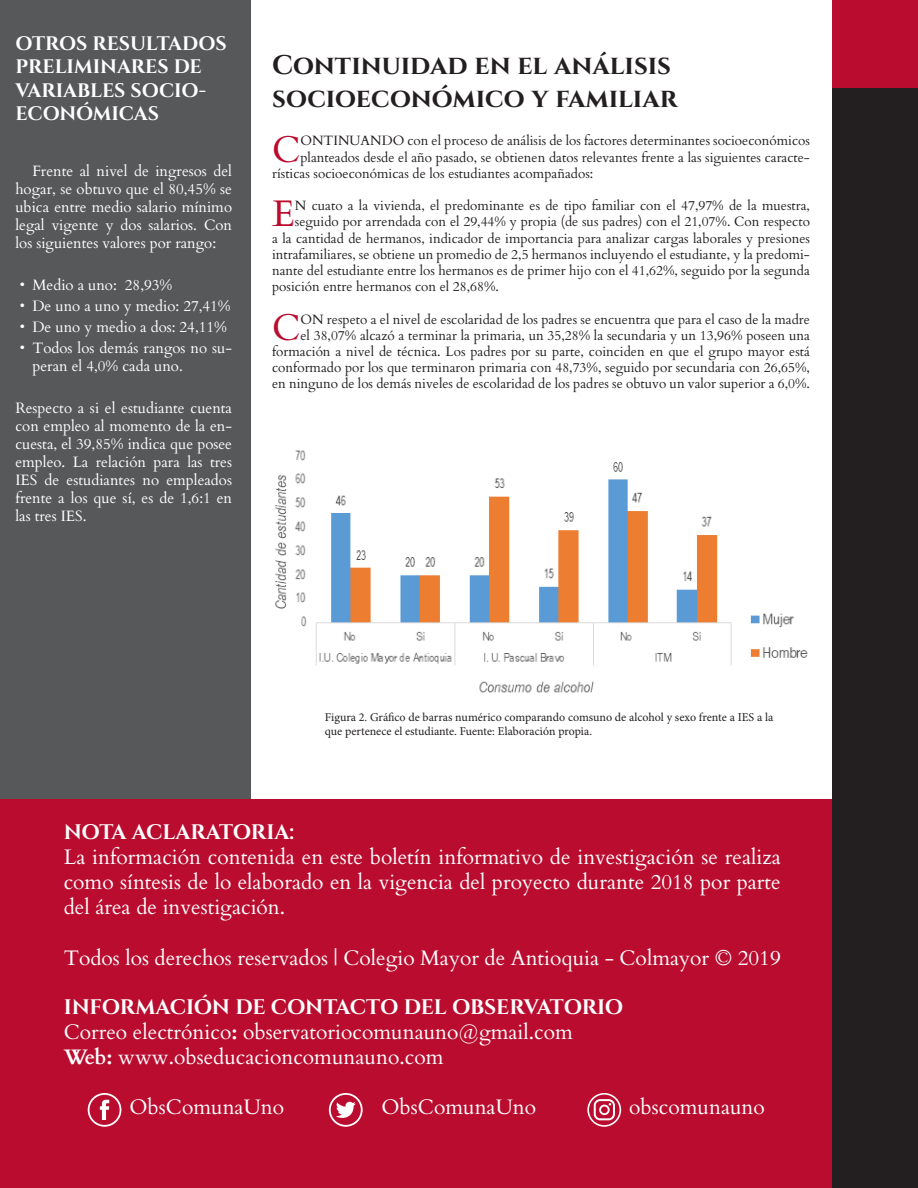
<style>
.page{position:relative;width:918px;height:1188px;background:#231f20}
.page>*{position:absolute;margin:0;border:0;box-sizing:border-box;transform-origin:0 0}
.para-dropcap{font:37.05px "Cardo";color:#ba0c2f}
.head1{font:700 27px/32.4px "Cinzel";color:#231f20}
.info{font:21px/25.2px "Cardo";color:#fff;text-align:justify}
.info-head{font:700 21px "Cinzel";letter-spacing:-.015em;color:#fff}
.side-head{font:700 19.5px/23.4px "Cinzel";letter-spacing:-.005em;color:#fff}
.side-head-2{font:15px/18px "Cardo";color:#fff;text-align:justify}
.para-dropcap-2{font:13.5px/16.2px "Cardo";color:#231f20;text-align:right}
.t1{font:12px/14.4px "Minion Pro";color:#231f20}
.s1{font-weight:700}
</style>
<div class="page">
<div style="left:0;top:0;width:918px;height:88px;background:#ba0c2f"></div>
<div style="left:15px;top:0;width:817px;height:1188px;background:#fff"></div>
<div style="left:0;top:0;width:251px;height:1188px;background:#57585a"></div>
<div style="left:0;top:799px;width:832px;height:389px;background:#ba0c2f"></div>
<svg style="left:329px;top:1093px;width:34px;height:34px"></svg>
<svg style="left:88px;top:1093px;width:33px;height:34px"></svg>
<svg style="left:587px;top:1093px;width:34px;height:34px"></svg>
<img style="left:275px;top:450px;width:533px;height:243px">
<p class="side-head" style="left:15px;top:33px;width:213px">OTROS RESULTADOS<br>PRELIMINARES DE<br>VARIABLES SOCIO-<br>ECONÓMICAS</p>
<p class="side-head-2" style="left:15px;top:162px;width:218px;text-indent:17px">Frente al nivel de ingresos del hogar, se obtuvo que el 80,45% se ubica entre medio salario mínimo legal vigente y dos salarios. Con los siguientes valores por rango:</p>
<p class="side-head-2" style="left:20px;top:276px;width:154px">• Medio a uno: 28,93%</p>
<p class="side-head-2" style="left:20px;top:297px;width:213px">• De uno a uno y medio: 27,41%</p>
<p class="side-head-2" style="left:20px;top:318px;width:209px">• De uno y medio a dos: 24,11%</p>
<p class="side-head-2" style="left:32px;top:339px;width:201px;text-indent:-13px">• Todos los demás rangos no su&shy;peran el 4,0% cada uno.</p>
<p class="side-head-2" style="left:15px;top:399px;width:218px">Respecto a si el estudiante cuenta con empleo al momento de la en&shy;cuesta, el 39,85% indica que posee empleo. La relación para las tres IES de estudiantes no empleados frente a los que sí, es de 1,6:1 en las tres IES.</p>
<p class="head1" style="left:272px;top:50px;width:407px">Continuidad en el análisis socioeconómico y familiar</p>
<p class="para-dropcap" style="left:272px;top:119px;width:30px">C</p>
<p class="para-dropcap-2" style="left:300px;top:132px;width:511px">ONTINUANDO con el proceso de análisis de los factores determinantes socioeconómicos</p>
<p class="para-dropcap-2" style="left:300px;top:148px;width:511px">planteados desde el año pasado, se obtienen datos relevantes frente a las siguientes caracte-</p>
<p class="para-dropcap-2" style="left:272px;top:164px;width:323px">rísticas socioeconómicas de los estudiantes acompañados:</p>
<p class="para-dropcap" style="left:272px;top:184px;width:24px">E</p>
<p class="para-dropcap-2" style="left:295px;top:197px;width:517px">N cuato a la vivienda, el predominante es de tipo familiar con el 47,97% de la muestra,</p>
<p class="para-dropcap-2" style="left:295px;top:213px;width:517px">seguido por arrendada con el 29,44% y propia (de sus padres) con el 21,07%. Con respecto</p>
<p class="para-dropcap-2" style="left:272px;top:229px;width:539px">a la cantidad de hermanos, indicador de importancia para analizar cargas laborales y presiones</p>
<p class="para-dropcap-2" style="left:272px;top:245px;width:539px">intrafamiliares, se obtiene un promedio de 2,5 hermanos incluyendo el estudiante, y la predomi-</p>
<p class="para-dropcap-2" style="left:272px;top:262px;width:539px">nante del estudiante entre los hermanos es de primer hijo con el 41,62%, seguido por la segunda</p>
<p class="para-dropcap-2" style="left:272px;top:278px;width:228px">posición entre hermanos con el 28,68%.</p>
<p class="para-dropcap" style="left:272px;top:297px;width:30px">C</p>
<p class="para-dropcap-2" style="left:272px;top:310px;width:539px">ON respeto a el nivel de escolaridad de los padres se encuentra que para el caso de la madre<br>el 38,07% alcazó a terminar la primaria, un 35,28% la secundaria y un 13,96% poseen una formación a nivel de técnica. Los padres por su parte, coinciden en que el grupo mayor está conformado por los que terminaron primaria con 48,73%, seguido por secundaria con 26,65%, en ninguno de los demás niveles de escolaridad de los padres se obtuvo un valor superior a 6,0%.</p>
<p class="t1" style="left:325px;top:710px;width:450px">Figura 2. Gráfico de barras numérico comparando comsuno de alcohol y sexo frente a IES a la que pertenece el estudiante. Fuente: Elaboración propia.</p>
<p class="info-head" style="left:64px;top:819px;width:232px">NOTA ACLARATORIA:</p>
<p class="info" style="left:64px;top:843px;width:719px">La información contenida en este boletín informativo de investigación se realiza como síntesis de lo elaborado en la vigencia del proyecto durante 2018 por parte del área de investigación.</p>
<p class="info" style="left:64px;top:944px;width:719px">Todos los derechos reservados | Colegio Mayor de Antioquia - Colmayor © 2019</p>
<p class="info-head" style="left:64px;top:994px;width:561px">INFORMACIÓN DE CONTACTO DEL OBSERVATORIO</p>
<p class="info" style="left:64px;top:1018px;width:511px">Correo electrónico<span class="s1">:</span> observatoriocomunauno@gmail.com</p>
<p class="info" style="left:64px;top:1044px;width:381px"><span class="s1">Web:</span> www.obseducacioncomunauno.com</p>
<p class="info" style="left:130px;top:1093px;width:156px">ObsComunaUno</p>
<p class="info" style="left:382px;top:1093px;width:156px">ObsComunaUno</p>
<p class="info" style="left:629px;top:1093px;width:137px">obscomunauno</p>
</div>
